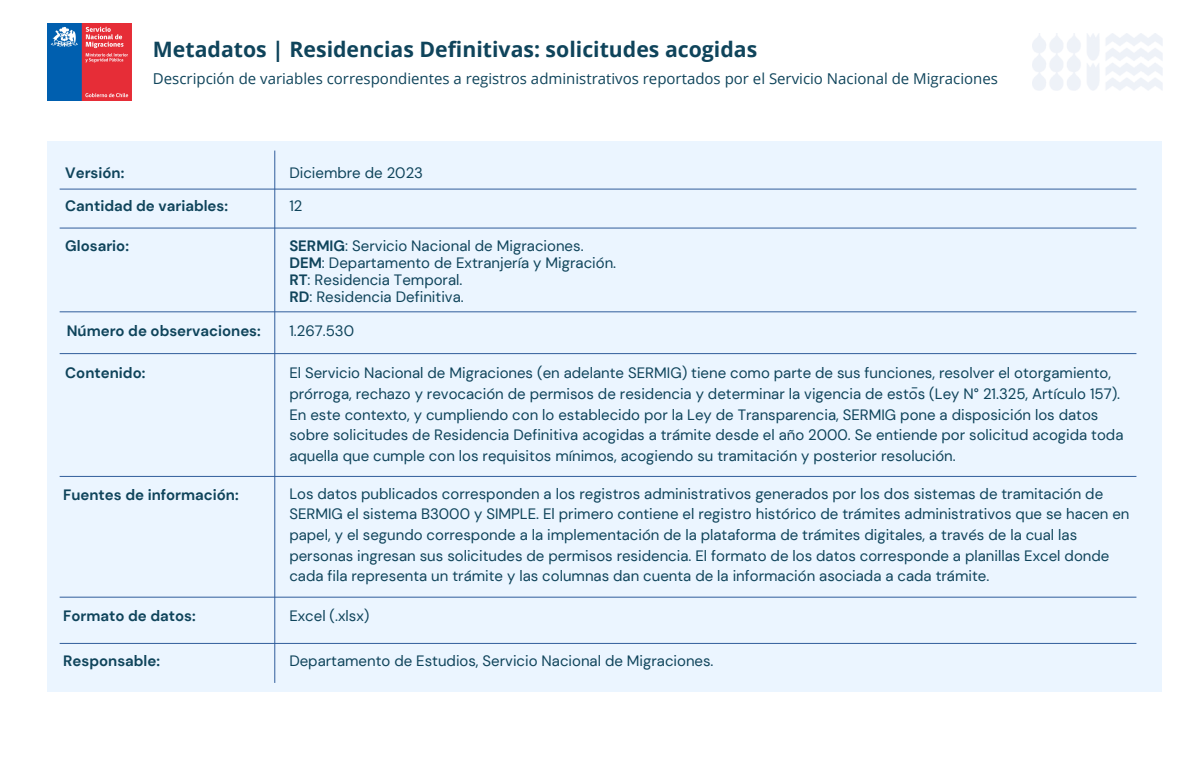
<style>
.page{position:relative;width:1204px;height:765px;background:#fff}
.page>*{position:absolute;margin:0;border:0;box-sizing:border-box;transform-origin:0 0}
.t1{font:700 21.25px "Open Sans";color:#0f445b}
.t2{font:15px/20.6px "DM Sans";color:#0f445b}
.t3{font:700 15px "DM Sans";color:#0f445b}
.t4{font:15px "Open Sans";color:#0f445b}
.t5{font:13.75px "DM Sans";color:#0f445b}
.s1{font-weight:700}
</style>
<div class="page">
<div style="left:47px;top:141px;width:1115px;height:551px;background:#ebf5ff"></div>
<hr style="left:60px;top:597px;width:1076px;height:1px;background:#305d9b">
<hr style="left:274px;top:151px;width:1px;height:532px;background:#305d9b">
<hr style="left:60px;top:643px;width:1076px;height:1px;background:#305d9b">
<hr style="left:60px;top:189px;width:1076px;height:1px;background:#305d9b">
<hr style="left:60px;top:228px;width:1076px;height:1px;background:#305d9b">
<hr style="left:60px;top:311px;width:1076px;height:1px;background:#305d9b">
<img style="left:47px;top:24px;width:84px;height:76px">
<hr style="left:60px;top:353px;width:1076px;height:1px;background:#305d9b">
<hr style="left:60px;top:476px;width:1076px;height:1px;background:#305d9b">
<h1 class="t1" style="left:153px;top:35px;width:606px">Metadatos | Residencias Definitivas: solicitudes acogidas</h1>
<p class="t4" style="left:153px;top:68px;width:846px">Descripción de variables correspondientes a registros administrativos reportados por el Servicio Nacional de Migraciones</p>
<p class="t3" style="left:65px;top:163px;width:61px">Versión:</p>
<h1 class="t3" style="left:65px;top:197px;width:164px">Cantidad de variables:</h1>
<p class="t3" style="left:65px;top:236px;width:65px">Glosario:</p>
<h1 class="t3" style="left:67px;top:321px;width:195px">Número de observaciones:</h1>
<p class="t3" style="left:65px;top:363px;width:82px">Contenido:</p>
<p class="t3" style="left:63px;top:485px;width:177px">Fuentes de información:</p>
<h1 class="t3" style="left:63px;top:606px;width:134px">Formato de datos:</h1>
<p class="t3" style="left:63px;top:651px;width:98px">Responsable:</p>
<p class="t2" style="left:289px;top:162px;width:135px">Diciembre de 2023</p>
<h1 class="t2" style="left:289px;top:196px;width:15px">12</h1>
<p class="t2" style="left:289px;top:236px;width:296px"><span class="s1">SERMIG</span>: Servicio Nacional de Migraciones.</p>
<p class="t2" style="left:289px;top:253px;width:328px"><span class="s1">DEM</span>: Departamento de Extranjería y Migración.</p>
<p class="t2" style="left:289px;top:270px;width:175px"><span class="s1">RT</span>: Residencia Temporal.</p>
<h1 class="t2" style="left:289px;top:286px;width:176px"><span class="s1">RD</span>: Residencia Definitiva.</h1>
<p class="t2" style="left:289px;top:321px;width:66px">1.267.530</p>
<p class="t2" style="left:289px;top:363px;width:835px">El Servicio Nacional de Migraciones (en adelante SERMIG) tiene como parte de sus funciones, resolver el otorgamiento, prórroga, rechazo y revocación de permisos de residencia y determinar la vigencia de estos (Ley N° 21.325, Artículo 157).<br>En este contexto, y cumpliendo con lo establecido por la Ley de Transparencia, SERMIG pone a disposición los datos sobre solicitudes de Residencia Definitiva acogidas a trámite desde el año 2000. Se entiende por solicitud acogida toda aquella que cumple con los requisitos mínimos, acogiendo su tramitación y posterior resolución.</p>
<h1 class="t2" style="left:289px;top:483px;width:841px">Los datos publicados corresponden a los registros administrativos generados por los dos sistemas de tramitación de SERMIG el sistema B3000 y SIMPLE. El primero contiene el registro histórico de trámites administrativos que se hacen en papel, y el segundo corresponde a la implementación de la plataforma de trámites digitales, a través de la cual las personas ingresan sus solicitudes de permisos residencia. El formato de los datos corresponde a planillas Excel donde cada fila representa un trámite y las columnas dan cuenta de la información asociada a cada trámite.</h1>
<h1 class="t2" style="left:289px;top:606px;width:82px">Excel (.xlsx)</h1>
<p class="t2" style="left:289px;top:650px;width:426px">Departamento de Estudios, Servicio Nacional de Migraciones.</p>
<p class="t5" style="left:911px;top:379px;width:9px">-</p>
</div>
